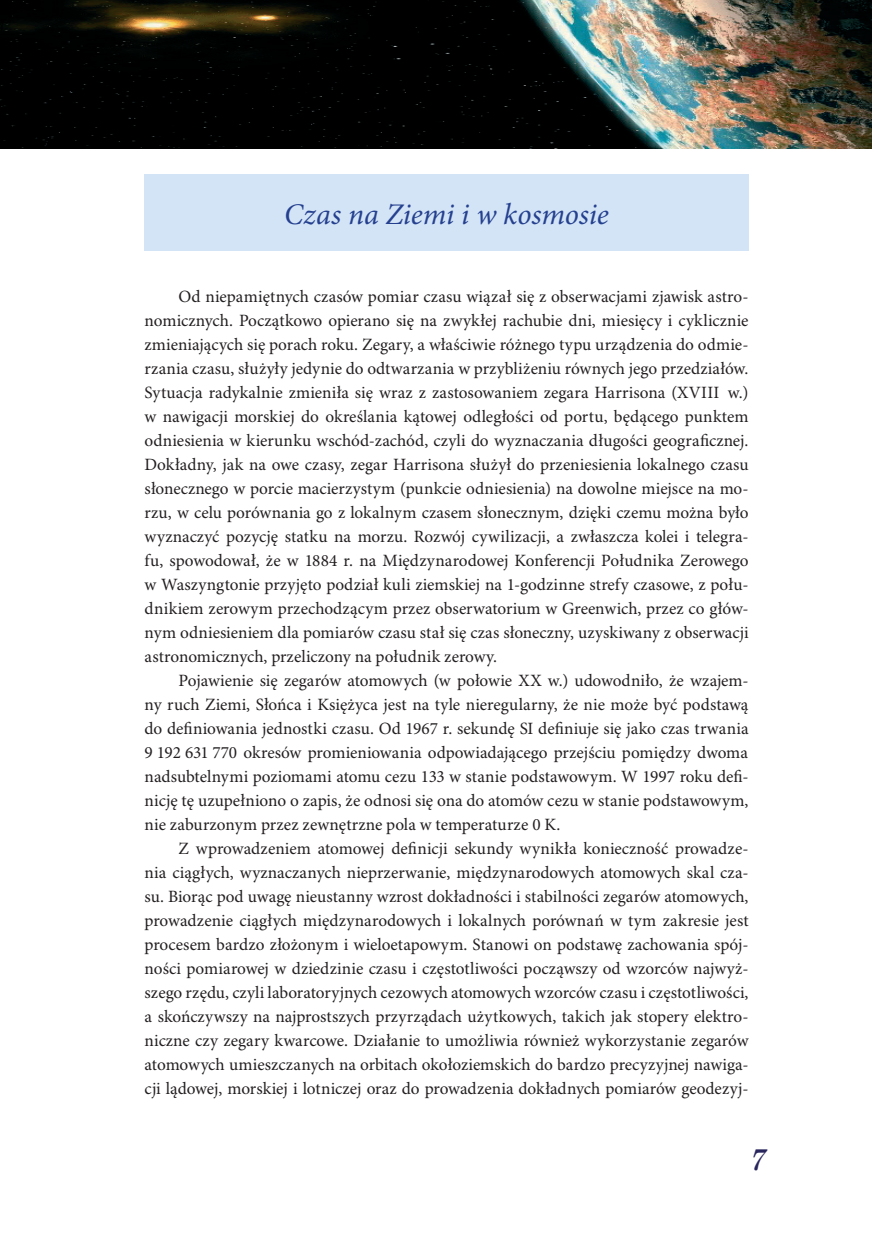
<style>
.page{position:relative;width:872px;height:1246px;background:#fff}
.page>*{position:absolute;margin:0;border:0;box-sizing:border-box;transform-origin:0 0}
.t1{font:italic 30px "Minion Pro";letter-spacing:-.005em;color:#25408f}
.t2{font:italic 30px "Century Schoolbook";color:#29265d}
.t3{font:17.25px/24px "Minion Pro";color:#231f20;text-align:justify}
</style>
<div class="page">
<div style="left:145px;top:174px;width:603px;height:77px;background:#d2e4f5"></div>
<img style="left:0;top:0;width:872px;height:149px">
<h1 class="t1" style="left:284px;top:196px;width:326px">Czas na Ziemi i w kosmosie</h1>
<p class="t3" style="left:145px;top:285px;width:605px;text-indent:34px">Od niepamiętnych czasów pomiar czasu wiązał się z obserwacjami zjawisk astro&shy;nomicznych. Początkowo opierano się na zwykłej rachubie dni, miesięcy i cyklicznie zmieniających się porach roku. Zegary, a właściwie różnego typu urządzenia do odmie&shy;rzania czasu, służyły jedynie do odtwarzania w przybliżeniu równych jego przedziałów.<br>Sytuacja radykalnie zmieniła się wraz z zastosowaniem zegara Harrisona (XVIII w.) w nawigacji morskiej do określania kątowej odległości od portu, będącego punktem odniesienia w kierunku wschód-zachód, czyli do wyznaczania długości geograficznej.<br>Dokładny, jak na owe czasy, zegar Harrisona służył do przeniesienia lokalnego czasu słonecznego w porcie macierzystym (punkcie odniesienia) na dowolne miejsce na mo&shy;rzu, w celu porównania go z lokalnym czasem słonecznym, dzięki czemu można było wyznaczyć pozycję statku na morzu. Rozwój cywilizacji, a zwłaszcza kolei i telegra&shy;fu, spowodował, że w 1884 r. na Międzynarodowej Konferencji Południka Zerowego w Waszyngtonie przyjęto podział kuli ziemskiej na 1-godzinne strefy czasowe, z połu&shy;dnikiem zerowym przechodzącym przez obserwatorium w Greenwich, przez co głów&shy;nym odniesieniem dla pomiarów czasu stał się czas słoneczny, uzyskiwany z obserwacji astronomicznych, przeliczony na południk zerowy.</p>
<p class="t3" style="left:145px;top:669px;width:605px;text-indent:34px">Pojawienie się zegarów atomowych (w połowie XX w.) udowodniło, że wzajem&shy;ny ruch Ziemi, Słońca i Księżyca jest na tyle nieregularny, że nie może być podstawą do definiowania jednostki czasu. Od 1967 r. sekundę SI definiuje się jako czas trwania 9 192 631 770 okresów promieniowania odpowiadającego przejściu pomiędzy dwoma nadsubtelnymi poziomami atomu cezu 133 w stanie podstawowym. W 1997 roku defi&shy;nicję tę uzupełniono o zapis, że odnosi się ona do atomów cezu w stanie podstawowym, nie zaburzonym przez zewnętrzne pola w temperaturze 0 K.</p>
<p class="t3" style="left:145px;top:837px;width:605px;text-indent:34px">Z wprowadzeniem atomowej definicji sekundy wynikła konieczność prowadze&shy;nia ciągłych, wyznaczanych nieprzerwanie, międzynarodowych atomowych skal cza&shy;su. Biorąc pod uwagę nieustanny wzrost dokładności i stabilności zegarów atomowych, prowadzenie ciągłych międzynarodowych i lokalnych porównań w tym zakresie jest procesem bardzo złożonym i wieloetapowym. Stanowi on podstawę zachowania spój&shy;ności pomiarowej w dziedzinie czasu i częstotliwości począwszy od wzorców najwyż&shy;szego rzędu, czyli laboratoryjnych cezowych atomowych wzorców czasu i częstotliwości, a skończywszy na najprostszych przyrządach użytkowych, takich jak stopery elektro&shy;niczne czy zegary kwarcowe. Działanie to umożliwia również wykorzystanie zegarów atomowych umieszczanych na orbitach okołoziemskich do bardzo precyzyjnej nawiga&shy;cji lądowej, morskiej i lotniczej oraz do prowadzenia dokładnych pomiarów geodezyj-</p>
<h1 class="t2" style="left:749px;top:1137px;width:18px">7</h1>
</div>
